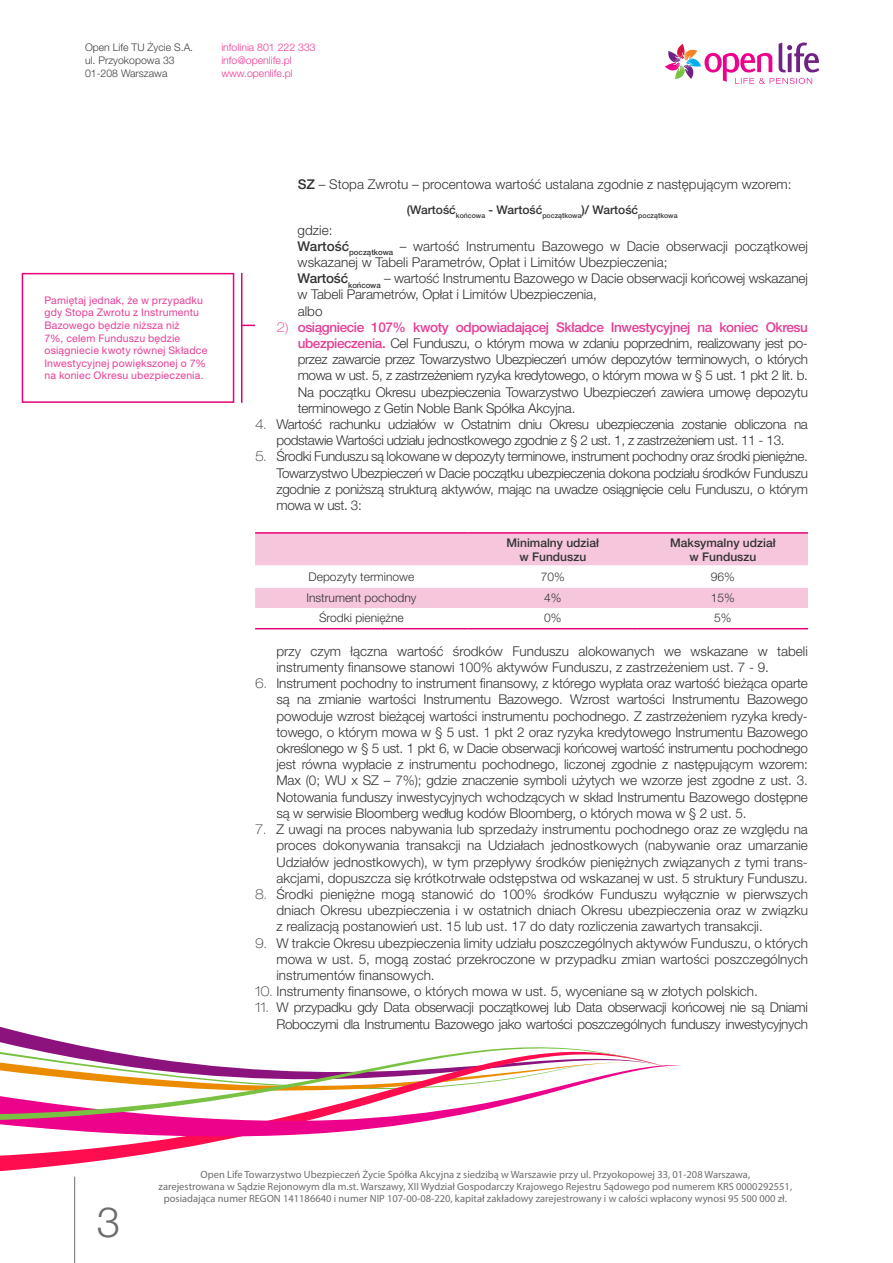
<style>
.page{position:relative;width:893px;height:1263px;background:#fff}
.page>*{position:absolute;margin:0;border:0;box-sizing:border-box;transform-origin:0 0}
.t1{font:300 42px "Helvetica Neue LT Pro";color:#6c6d70}
.Podpunkt{font:300 13.5px/16.2px "Helvetica Neue LT Pro";letter-spacing:-.01em;color:#333;text-align:justify}
.Podpunkt-2{font:300 13.5px/16.2px "Helvetica Neue LT Pro";letter-spacing:-.03em;color:#333;text-align:center}
.t2{font:300 12px "Helvetica Neue LT Pro";color:#333}
.t3{font:500 12px/14.4px "Helvetica Neue LT Pro";color:#333;text-align:center}
.t4{font:10.5px/12px "Myriad Pro";color:#6c6d70;text-align:center}
.t5{font:10.5px/12.6px "Helvetica Neue LT Pro";letter-spacing:.015em;color:#e63e97}
.t6{font:300 10.5px/12.6px "Helvetica Neue LT Pro";color:#3e3e3f}
.t7{font:300 10.5px/12.6px "Helvetica Neue LT Pro";color:#ed3896}
.Rzymski{font:500 7.05px "Helvetica Neue LT Pro";color:#333}
.s1{font-weight:500}
.s2{font-weight:100;font-stretch:expanded;color:#e63e97}
.s3{font-weight:500;color:#e63e97}
.s4{font-weight:100;font-stretch:expanded}
</style>
<div class="page">
<svg style="left:0;top:1030px;width:77px;height:15px"></svg>
<svg style="left:0;top:1138px;width:233px;height:41px"></svg>
<svg style="left:0;top:1065px;width:681px;height:73px"></svg>
<svg style="left:0;top:1045px;width:665px;height:78px"></svg>
<svg style="left:665px;top:42px;width:154px;height:42px"></svg>
<hr style="left:74px;top:1177px;width:1px;height:86px;background:#6c6d70">
<svg style="left:255px;top:534px;width:553px;height:74px"></svg>
<hr style="left:255px;top:628px;width:213px;height:1px;background:#e40278">
<hr style="left:468px;top:628px;width:170px;height:1px;background:#e40278">
<hr style="left:638px;top:628px;width:170px;height:1px;background:#e40278">
<hr style="left:255px;top:532px;width:213px;height:2px;background:#e40278">
<hr style="left:468px;top:532px;width:170px;height:2px;background:#e40278">
<hr style="left:638px;top:532px;width:170px;height:2px;background:#e40278">
<div style="left:22px;top:273px;width:212px;height:130px;border:2px solid #e40278"></div>
<hr style="left:241px;top:273px;width:1px;height:130px;background:#e40278">
<svg style="left:242px;top:325px;width:13px;height:1px"></svg>
<p class="t6" style="left:85px;top:41px;width:110px">Open Life TU Życie S.A. ul. Przyokopowa 33<br>01-208 Warszawa</p>
<p class="t7" style="left:221px;top:41px;width:96px">infolinia 801 222 333 info@openlife.pl www.openlife.pl</p>
<p class="t5" style="left:44px;top:294px;width:164px">Pamiętaj jednak, że w przypadku gdy Stopa Zwrotu z Instrumentu<br>Bazowego będzie niższa niż<br>7%, celem Funduszu będzie osiągniecie kwoty równej Składce<br>Inwestycyjnej powiększonej o 7% na koniec Okresu ubezpieczenia.</p>
<p class="Podpunkt" style="left:298px;top:175px;width:495px"><span class="s1">SZ</span> – Stopa Zwrotu – procentowa wartość ustalana zgodnie z następującym wzorem:</p>
<p class="Rzymski" style="left:407px;top:211px;width:272px"><sup>(Wartość</sup>końcowa <sup>-</sup> <sup>Wartość</sup>początkowa<sup>)/</sup> <sup>Wartość</sup>początkowa</p>
<p class="Podpunkt" style="left:298px;top:221px;width:36px">gdzie:</p>
<p class="Podpunkt" style="left:298px;top:237px;width:512px"><span class="s1">Wartość</span><sub>początkowa</sub> – wartość Instrumentu Bazowego w Dacie obserwacji początkowej wskazanej w Tabeli Parametrów, Opłat i Limitów Ubezpieczenia;</p>
<p class="Podpunkt" style="left:298px;top:270px;width:512px"><span class="s1">Wartość</span><sub>końcowa</sub> – wartość Instrumentu Bazowego w Dacie obserwacji końcowej wskazanej w Tabeli Parametrów, Opłat i Limitów Ubezpieczenia,</p>
<p class="Podpunkt" style="left:298px;top:302px;width:26px">albo</p>
<p class="Podpunkt" style="left:298px;top:318px;width:512px;text-indent:-21px"><span class="s2">2)</span> <span class="s3">osiągniecie 107% kwoty odpowiadającej Składce Inwestycyjnej na koniec Okresu ubezpieczenia.</span> Cel Funduszu, o którym mowa w zdaniu poprzednim, realizowany jest po&shy;przez zawarcie przez Towarzystwo Ubezpieczeń umów depozytów terminowych, o których mowa w ust. 5, z zastrzeżeniem ryzyka kredytowego, o którym mowa w § 5 ust. 1 pkt 2 lit. b.<br>Na początku Okresu ubezpieczenia Towarzystwo Ubezpieczeń zawiera umowę depozytu terminowego z Getin Noble Bank Spółka Akcyjna.</p>
<p class="Podpunkt-2" style="left:255px;top:416px;width:554px"><span class="s4">4.</span> Wartość rachunku udziałów w Ostatnim dniu Okresu ubezpieczenia zostanie obliczona na podstawie Wartości udziału jednostkowego zgodnie z § 2 ust. 1, z zastrzeżeniem ust. 11 - 13.</p>
<p class="Podpunkt" style="left:276px;top:448px;width:533px;text-indent:-21px"><span class="s4">5.</span> Środki Funduszu są lokowane w depozyty terminowe, instrument pochodny oraz środki pieniężne.<br>Towarzystwo Ubezpieczeń w Dacie początku ubezpieczenia dokona podziału środków Funduszu zgodnie z poniższą strukturą aktywów, mając na uwadze osiągnięcie celu Funduszu, o którym mowa w ust. 3:</p>
<p class="t3" style="left:507px;top:535px;width:94px">Minimalny udział w Funduszu</p>
<p class="t3" style="left:670px;top:535px;width:107px">Maksymalny udział w Funduszu</p>
<p class="t2" style="left:309px;top:569px;width:107px">Depozyty terminowe</p>
<p class="t2" style="left:541px;top:569px;width:26px">70%</p>
<p class="t2" style="left:711px;top:569px;width:26px">96%</p>
<p class="t2" style="left:306px;top:590px;width:112px">Instrument pochodny</p>
<p class="t2" style="left:544px;top:590px;width:19px">4%</p>
<p class="t2" style="left:711px;top:590px;width:26px">15%</p>
<p class="t2" style="left:319px;top:611px;width:86px">Środki pieniężne</p>
<p class="t2" style="left:544px;top:611px;width:19px">0%</p>
<p class="t2" style="left:714px;top:611px;width:19px">5%</p>
<p class="Podpunkt" style="left:276px;top:643px;width:533px">przy czym łączna wartość środków Funduszu alokowanych we wskazane w tabeli instrumenty finansowe stanowi 100% aktywów Funduszu, z zastrzeżeniem ust. 7 - 9.</p>
<p class="Podpunkt" style="left:276px;top:675px;width:533px;text-indent:-21px"><span class="s4">6.</span> Instrument pochodny to instrument finansowy, z którego wypłata oraz wartość bieżąca oparte są na zmianie wartości Instrumentu Bazowego. Wzrost wartości Instrumentu Bazowego powoduje wzrost bieżącej wartości instrumentu pochodnego. Z zastrzeżeniem ryzyka kredy&shy;towego, o którym mowa w § 5 ust. 1 pkt 2 oraz ryzyka kredytowego Instrumentu Bazowego określonego w § 5 ust. 1 pkt 6, w Dacie obserwacji końcowej wartość instrumentu pochodnego jest równa wypłacie z instrumentu pochodnego, liczonej zgodnie z następującym wzorem:<br>Max (0; WU x SZ – 7%); gdzie znaczenie symboli użytych we wzorze jest zgodne z ust. 3.<br>Notowania funduszy inwestycyjnych wchodzących w skład Instrumentu Bazowego dostępne są w serwisie Bloomberg według kodów Bloomberg, o których mowa w § 2 ust. 5.</p>
<p class="Podpunkt" style="left:276px;top:821px;width:533px;text-indent:-21px"><span class="s4">7.</span> Z uwagi na proces nabywania lub sprzedaży instrumentu pochodnego oraz ze względu na proces dokonywania transakcji na Udziałach jednostkowych (nabywanie oraz umarzanie Udziałów jednostkowych), w tym przepływy środków pieniężnych związanych z tymi trans&shy;akcjami, dopuszcza się krótkotrwałe odstępstwa od wskazanej w ust. 5 struktury Funduszu.</p>
<p class="Podpunkt" style="left:276px;top:886px;width:533px;text-indent:-21px"><span class="s4">8.</span> Środki pieniężne mogą stanowić do 100% środków Funduszu wyłącznie w pierwszych dniach Okresu ubezpieczenia i w ostatnich dniach Okresu ubezpieczenia oraz w związku z realizacją postanowień ust. 15 lub ust. 17 do daty rozliczenia zawartych transakcji.</p>
<p class="Podpunkt" style="left:276px;top:934px;width:533px;text-indent:-21px"><span class="s4">9.</span> W trakcie Okresu ubezpieczenia limity udziału poszczególnych aktywów Funduszu, o których mowa w ust. 5, mogą zostać przekroczone w przypadku zmian wartości poszczególnych instrumentów finansowych.</p>
<p class="Podpunkt" style="left:255px;top:983px;width:504px"><span class="s4">10.</span> Instrumenty finansowe, o których mowa w ust. 5, wyceniane są w złotych polskich.</p>
<p class="Podpunkt" style="left:255px;top:999px;width:554px;text-align:right"><span class="s4">11.</span> W przypadku gdy Data obserwacji początkowej lub Data obserwacji końcowej nie są Dniami<br>Roboczymi dla Instrumentu Bazowego jako wartości poszczególnych funduszy inwestycyjnych</p>
<h1 class="t1" style="left:97px;top:1196px;width:25px">3</h1>
<p class="t4" style="left:159px;top:1168px;width:635px">Open Life Towarzystwo Ubezpieczeń Życie Spółka Akcyjna z siedzibą w Warszawie przy ul. Przyokopowej 33, 01-208 Warszawa,<br>zarejestrowana w Sądzie Rejonowym dla m.st. Warszawy, XII Wydział Gospodarczy Krajowego Rejestru Sądowego pod numerem KRS 0000292551, posiadająca numer REGON 141186640 i numer NIP 107-00-08-220, kapitał zakładowy zarejestrowany i w całości wpłacony wynosi 95 500 000 zł.</p>
</div>
